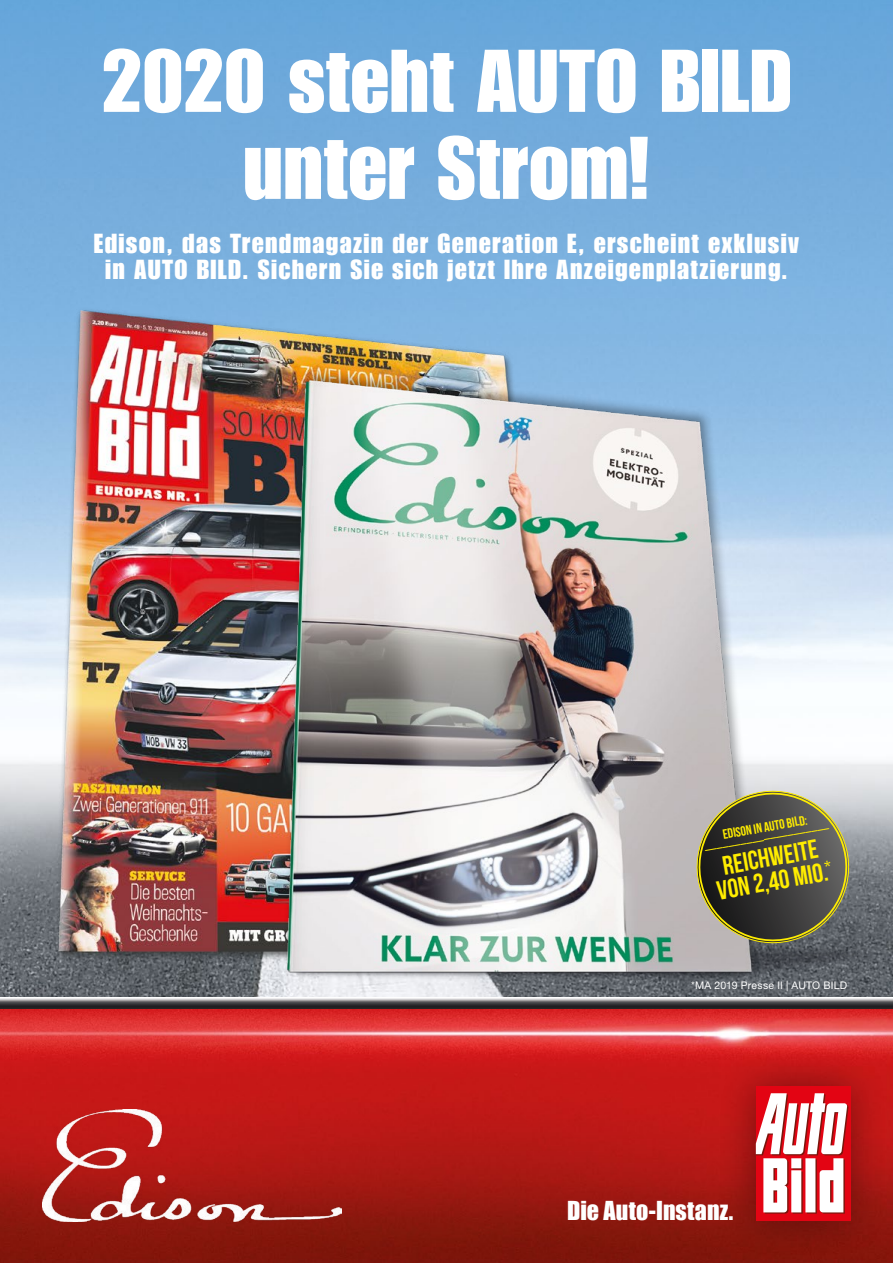
<style>
.page{position:relative;width:893px;height:1263px;background:#fff}
.page>*{position:absolute;margin:0;border:0;box-sizing:border-box;transform-origin:0 0}
.t1{font:87px/87px "BILD Impact";letter-spacing:.005em;color:#fff;text-align:center}
.t2{font:27px/25.5px "BILD Impact";letter-spacing:.05em;color:#fff;text-align:center}
.t3{font:26.55px/24px "Bebas Neue";color:#ffed00;text-align:center}
.t4{font:24px "Impact";letter-spacing:.01em;color:#fff}
.t5{font:13.5px "Bebas Neue";color:#ffed00}
.t6{font:12px "Bebas Neue";color:#ffed00}
.t7{font:10.5px "Helvetica Neue LT Std";letter-spacing:.02em;color:#fff}
</style>
<div class="page">
<img style="left:0;top:0;width:893px;height:345px">
<img style="left:0;top:1042px;width:893px;height:221px">
<div style="left:718px;top:1048px;width:171px;height:210px;background:#000;opacity:.4"></div>
<div style="left:756px;top:1086px;width:94px;height:134px;background:#e30413"></div>
<svg style="left:756px;top:1093px;width:93px;height:120px"></svg>
<img style="left:0;top:58px;width:725px;height:1148px">
<img style="left:254px;top:345px;width:639px;height:697px">
<svg style="left:695px;top:781px;width:156px;height:171px;background:#68675c"></svg>
<img style="left:43px;top:1109px;width:298px;height:113px">
<h1 class="t1" style="left:101px;top:36px;width:692px">2020 steht AUTO BILD unter Strom!</h1>
<p class="t2" style="left:94px;top:231px;width:707px">Edison, das Trendmagazin der Generation E, erscheint exklusiv in AUTO BILD. Sichern Sie sich jetzt Ihre Anzeigenplatzierung.</p>
<p class="t5" style="left:722px;top:827px;width:87px;rotate:-10deg">Edison in AUTO BILD:</p>
<p class="t6" style="left:703px;top:839px;width:128px;rotate:-10deg">_____________________</p>
<p class="t3" style="left:711px;top:855px;width:118px;rotate:-10deg">Reichweite von 2,40 Mio.<sup>*</sup></p>
<p class="t7" style="left:691px;top:979px;width:158px">*MA 2019 Presse II | AUTO BILD</p>
<p class="t4" style="left:567px;top:1192px;width:168px">Die Auto-Instanz.</p>
</div>
